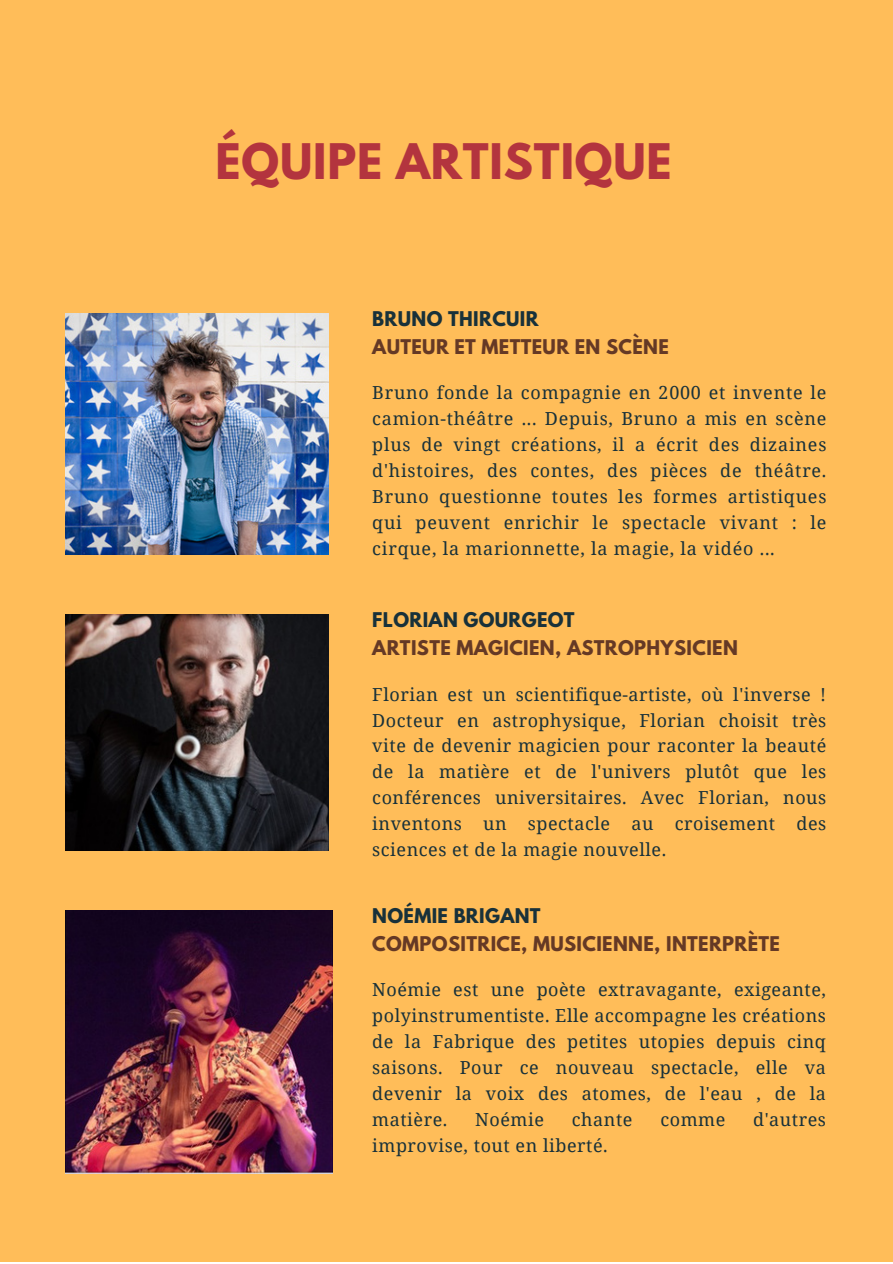
<style>
.page{position:relative;width:893px;height:1264px;background:#fff}
.page>*{position:absolute;margin:0;border:0;box-sizing:border-box;transform-origin:0 0}
.t1{font:700 43.35px "League Spartan";letter-spacing:.02em;color:#b3343e}
.t2{font:18px/25.8px "Noto Serif";letter-spacing:.03em;color:#18313a;text-align:justify}
.t3{font:700 18px "League Spartan";letter-spacing:.02em;color:#653925}
.t4{font:700 18px "League Spartan";letter-spacing:.02em;color:#18313a}
</style>
<div class="page">
<div style="left:0;top:0;width:892px;height:1262px;background:#ffbd59"></div>
<img style="left:65px;top:313px;width:263px;height:242px">
<img style="left:65px;top:614px;width:263px;height:236px">
<img style="left:65px;top:910px;width:268px;height:263px">
<p class="t1" style="left:215px;top:140px;width:458px">ÉQUIPE ARTISTIQUE</p>
<p class="t4" style="left:372px;top:309px;width:168px">BRUNO THIRCUIR</p>
<p class="t3" style="left:372px;top:338px;width:298px">AUTEUR ET METTEUR EN SCÈNE</p>
<p class="t2" style="left:372px;top:379px;width:455px">Bruno fonde la compagnie en 2000 et invente le camion-théâtre ... Depuis, Bruno a mis en scène plus de vingt créations, il a écrit des dizaines d'histoires, des contes, des pièces de théâtre.<br>Bruno questionne toutes les formes artistiques qui peuvent enrichir le spectacle vivant : le cirque, la marionnette, la magie, la vidéo ...</p>
<p class="t4" style="left:372px;top:611px;width:204px">FLORIAN GOURGEOT</p>
<p class="t3" style="left:372px;top:639px;width:367px">ARTISTE MAGICIEN, ASTROPHYSICIEN</p>
<p class="t2" style="left:372px;top:681px;width:455px">Florian est un scientifique-artiste, où l'inverse !<br>Docteur en astrophysique, Florian choisit très vite de devenir magicien pour raconter la beauté de la matière et de l'univers plutôt que les conférences universitaires. Avec Florian, nous inventons un spectacle au croisement des sciences et de la magie nouvelle.</p>
<p class="t4" style="left:372px;top:906px;width:170px">NOÉMIE BRIGANT</p>
<p class="t3" style="left:372px;top:934px;width:409px">COMPOSITRICE, MUSICIENNE, INTERPRÈTE</p>
<p class="t2" style="left:372px;top:976px;width:455px">Noémie est une poète extravagante, exigeante, polyinstrumentiste. Elle accompagne les créations de la Fabrique des petites utopies depuis cinq saisons. Pour ce nouveau spectacle, elle va devenir la voix des atomes, de l'eau , de la matière.</p>
<p class="t2" style="left:475px;top:1105px;width:70px">Noémie</p>
<p class="t2" style="left:572px;top:1105px;width:62px">chante</p>
<p class="t2" style="left:660px;top:1105px;width:66px">comme</p>
<p class="t2" style="left:753px;top:1105px;width:74px">d'autres</p>
<p class="t2" style="left:372px;top:1131px;width:237px">improvise, tout en liberté.</p>
</div>
